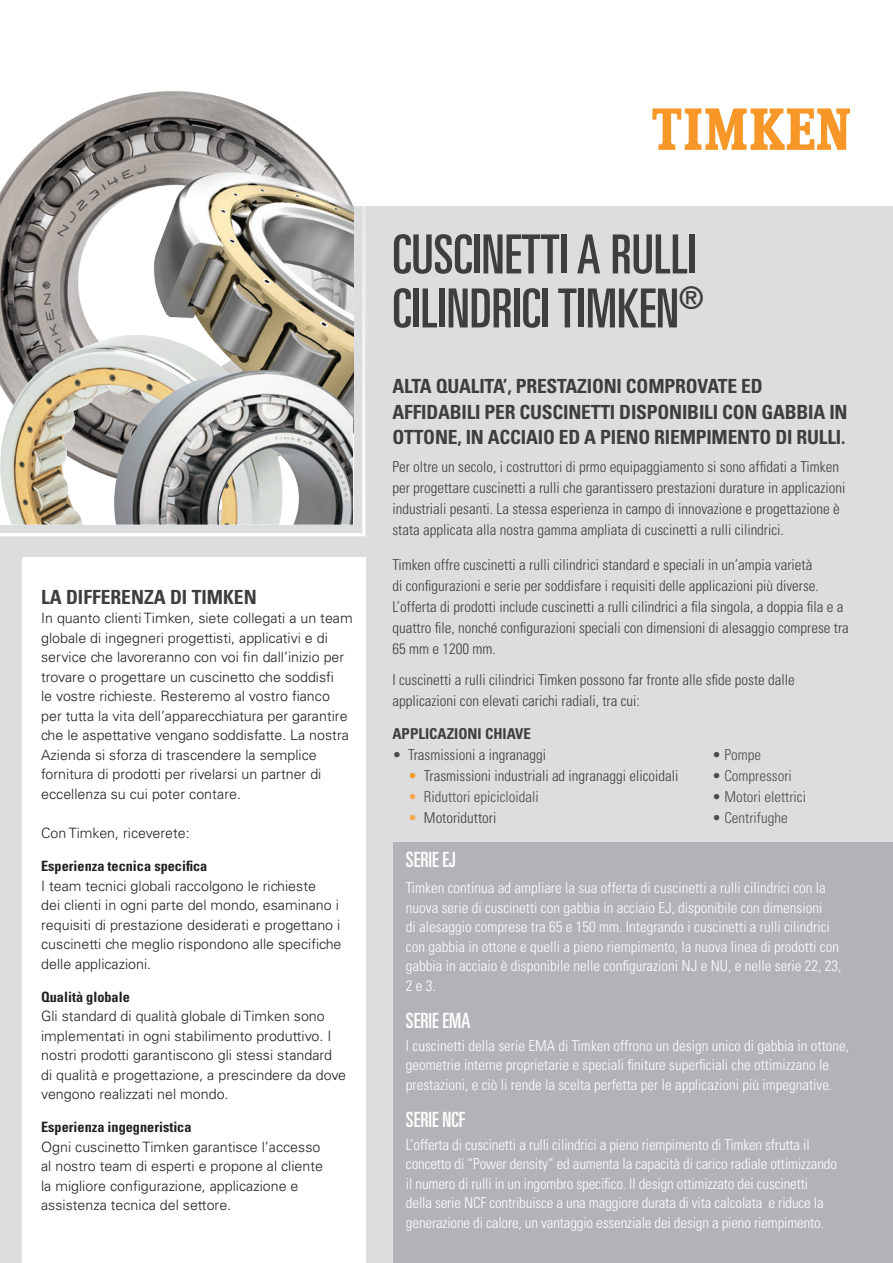
<style>
.page{position:relative;width:893px;height:1263px;background:#fff}
.page>*{position:absolute;margin:0;border:0;box-sizing:border-box;transform-origin:0 0}
.Headline_1{font:ultra-condensed 54px/54px "Univers LT Std";color:#3e3e3f}
.Subhead_2{font:ultra-condensed 21px "Univers LT Std";color:#fff}
.Subhead_1{font:700 condensed 19.5px/25.5px "Univers LT Std";letter-spacing:-.01em;color:#3e3e3f}
.Body_Copy{font:300 condensed 15px/19.5px "Univers LT Std";color:#fff}
.Body_Copy-2{font:300 condensed 15px/21px "Univers LT Std";color:#3e3e3f}
.Body_Copy-3{font:300 condensed 15px "Univers LT Std";color:#4b4c4d}
.Body_Copy-4{font:700 condensed 15px "Univers LT Std";color:#3e3e3f}
.Body_Copy_2{font:300 14.25px/19.5px "Univers LT Std";color:#231f20}
.Subhead_3{font:700 condensed 14.25px "Univers LT Std";color:#231f20}
.s1{color:#4b4c4d}
.s2{color:#f79727}
.s3{color:#f9a548}
</style>
<div class="page">
<div style="left:0;top:207px;width:893px;height:1056px;background:#dcdddf"></div>
<svg style="left:652px;top:108px;width:198px;height:42px"></svg>
<div style="left:393px;top:842px;width:500px;height:421px;background:#b2b3b7"></div>
<svg style="left:0;top:206px;width:365px;height:330px"></svg>
<div style="left:22px;top:558px;width:343px;height:705px;background:#fff"></div>
<img style="left:0;top:91px;width:282px;height:244px">
<div style="left:105px;top:123px;width:248px;height:390px;background:#fff;opacity:.75"></div>
<img style="left:115px;top:138px;width:238px;height:232px">
<img style="left:0;top:335px;width:285px;height:190px">
<img style="left:114px;top:370px;width:239px;height:155px">
<p class="Subhead_1" style="left:41px;top:584px;width:217px">LA DIFFERENZA DI TIMKEN</p>
<p class="Body_Copy_2" style="left:41px;top:609px;width:313px">In quanto clienti Timken, siete collegati a un team globale di ingegneri progettisti, applicativi e di service che lavoreranno con voi fin dall’inizio per trovare o progettare un cuscinetto che soddisfi<br>le vostre richieste. Resteremo al vostro fianco per tutta la vita dell’apparecchiatura per garantire che le aspettative vengano soddisfatte. La nostra Azienda si sforza di trascendere la semplice fornitura di prodotti per rivelarsi un partner di eccellenza su cui poter contare.</p>
<p class="Body_Copy_2" style="left:41px;top:823px;width:150px">Con Timken, riceverete:</p>
<p class="Subhead_3" style="left:41px;top:857px;width:168px">Esperienza tecnica specifica</p>
<p class="Body_Copy_2" style="left:41px;top:876px;width:302px">I team tecnici globali raccolgono le richieste<br>dei clienti in ogni parte del mondo, esaminano i requisiti di prestazione desiderati e progettano i cuscinetti che meglio rispondono alle specifiche delle applicazioni.</p>
<p class="Subhead_3" style="left:41px;top:988px;width:90px">Qualità globale</p>
<p class="Body_Copy_2" style="left:41px;top:1006px;width:306px">Gli standard di qualità globale di Timken sono implementati in ogni stabilimento produttivo. I nostri prodotti garantiscono gli stessi standard di qualità e progettazione, a prescindere da dove vengono realizzati nel mondo.</p>
<p class="Subhead_3" style="left:41px;top:1118px;width:152px">Esperienza ingegneristica</p>
<p class="Body_Copy_2" style="left:41px;top:1137px;width:283px">Ogni cuscinetto Timken garantisce l’accesso al nostro team di esperti e propone al cliente la migliore configurazione, applicazione e assistenza tecnica del settore.</p>
<p class="Headline_1" style="left:392px;top:227px;width:313px">CUSCINETTI A RULLI<br>CILINDRICI TIMKEN<sup>®</sup></p>
<p class="Subhead_1" style="left:392px;top:374px;width:457px">ALTA QUALITA’, PRESTAZIONI COMPROVATE ED<br>AFFIDABILI PER CUSCINETTI DISPONIBILI CON GABBIA IN<br>OTTONE, IN ACCIAIO ED A PIENO RIEMPIMENTO DI RULLI.</p>
<p class="Body_Copy-2" style="left:392px;top:456px;width:455px">Per oltre un secolo, i costruttori di prmo equipaggiamento si sono affidati a Timken per progettare cuscinetti a rulli che garantissero prestazioni durature in applicazioni industriali pesanti. La stessa esperienza in campo di innovazione e progettazione è stata applicata alla nostra gamma ampliata di cuscinetti a rulli cilindrici.</p>
<p class="Body_Copy-2" style="left:392px;top:554px;width:458px">Timken offre cuscinetti a rulli cilindrici standard e speciali in un’ampia varietà<br>di configurazioni e serie per soddisfare i requisiti delle applicazioni più diverse.<br>L’offerta di prodotti include cuscinetti a rulli cilindrici a fila singola, a doppia fila e a quattro file, nonché configurazioni speciali con dimensioni di alesaggio comprese tra 65 mm e 1200 mm.</p>
<p class="Body_Copy-2" style="left:392px;top:669px;width:404px">I cuscinetti a rulli cilindrici Timken possono far fronte alle sfide poste dalle applicazioni con elevati carichi radiali, tra cui:</p>
<p class="Body_Copy-4" style="left:392px;top:725px;width:140px">APPLICAZIONI CHIAVE</p>
<p class="Body_Copy-2" style="left:392px;top:744px;width:155px"><span class="s1">•</span> Trasmissioni a ingranaggi</p>
<p class="Body_Copy-3" style="left:712px;top:746px;width:51px">• Pompe</p>
<p class="Body_Copy-2" style="left:408px;top:765px;width:272px"><span class="s2">•</span> Trasmissioni industriali ad ingranaggi elicoidali</p>
<p class="Body_Copy-3" style="left:712px;top:767px;width:81px">• Compressori</p>
<p class="Body_Copy-3" style="left:408px;top:788px;width:132px"><span class="s3">•</span> Riduttori epicicloidali</p>
<p class="Body_Copy-3" style="left:712px;top:788px;width:96px">• Motori elettrici</p>
<p class="Body_Copy-2" style="left:408px;top:807px;width:90px"><span class="s3">•</span> Motoriduttori</p>
<p class="Body_Copy-3" style="left:712px;top:809px;width:77px">• Centrifughe</p>
<p class="Subhead_2" style="left:406px;top:848px;width:51px">SERIE EJ</p>
<p class="Body_Copy" style="left:406px;top:878px;width:437px">Timken continua ad ampliare la sua offerta di cuscinetti a rulli cilindrici con la nuova serie di cuscinetti con gabbia in acciaio EJ, disponibile con dimensioni<br>di alesaggio comprese tra 65 e 150 mm. Integrando i cuscinetti a rulli cilindrici con gabbia in ottone e quelli a pieno riempimento, la nuova linea di prodotti con gabbia in acciaio è disponibile nelle configurazioni NJ e NU, e nelle serie 22, 23, 2 e 3.</p>
<p class="Subhead_2" style="left:406px;top:1008px;width:66px">SERIE EMA</p>
<p class="Body_Copy" style="left:406px;top:1036px;width:445px">I cuscinetti della serie EMA di Timken offrono un design unico di gabbia in ottone, geometrie interne proprietarie e speciali finiture superficiali che ottimizzano le prestazioni, e ciò li rende la scelta perfetta per le applicazioni più impegnative.</p>
<p class="Subhead_2" style="left:406px;top:1107px;width:61px">SERIE NCF</p>
<p class="Body_Copy" style="left:406px;top:1135px;width:433px">L’offerta di cuscinetti a rulli cilindrici a pieno riempimento di Timken sfrutta il concetto di “Power density” ed aumenta la capacità di carico radiale ottimizzando il numero di rulli in un ingombro specifico. Il design ottimizzato dei cuscinetti della serie NCF contribuisce a una maggiore durata di vita calcolata e riduce la generazione di calore, un vantaggio essenziale dei design a pieno riempimento.</p>
</div>
